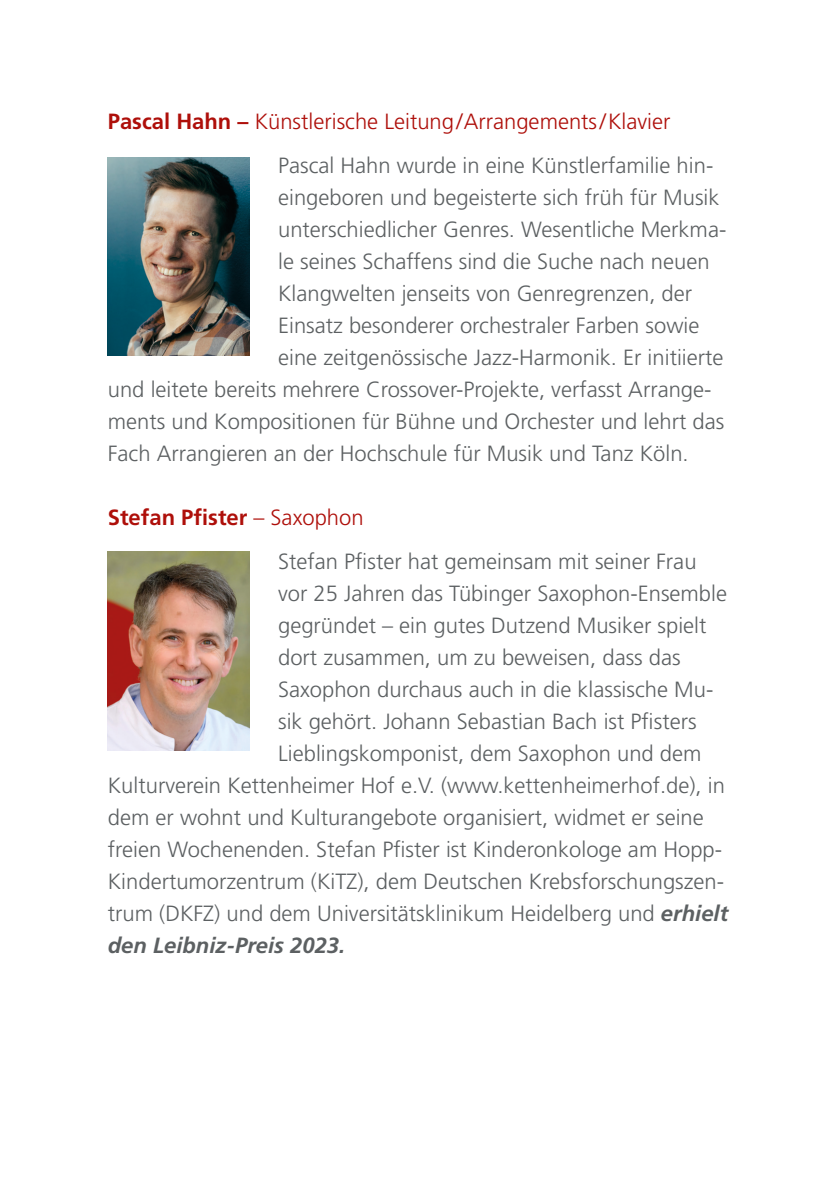
<style>
.page{position:relative;width:840px;height:1191px;background:#fff}
.page>*{position:absolute;margin:0;border:0;box-sizing:border-box;transform-origin:0 0}
.t1{font:300 22px/44px "Frutiger LT Std";color:#5c6062}
.t2{font:300 22px/44px "Frutiger LT Std";color:#ae0f0a}
.t3{font:italic 700 22px "Frutiger LT Std";color:#5c6062}
.s1{font-weight:700}
.s2{color:#5c6062}
.s3{font-weight:700;color:#ae0f0a}
.s4{color:#ae0f0a}
.s5{font-weight:700;font-style:italic}
</style>
<div class="page">
<img style="left:108px;top:157px;width:141px;height:199px">
<img style="left:108px;top:551px;width:141px;height:199px">
<p class="t2" style="left:278px;top:99px;width:436px;text-indent:-170px"><span class="s1">Pascal Hahn –</span> Künstlerische Leitung/Arrangements/Klavier<br><span class="s2">Pascal Hahn wurde in eine Künstlerfamilie hin-</span></p>
<p class="t1" style="left:278px;top:175px;width:442px">eingeboren und begeisterte sich früh für Musik</p>
<p class="t1" style="left:278px;top:207px;width:449px">unterschiedlicher Genres. Wesentliche Merkma-</p>
<p class="t1" style="left:278px;top:239px;width:433px">le seines Schaffens sind die Suche nach neuen</p>
<p class="t1" style="left:278px;top:271px;width:415px">Klangwelten jenseits von Genregrenzen, der</p>
<p class="t1" style="left:278px;top:303px;width:422px">Einsatz besonderer orchestraler Farben sowie</p>
<p class="t1" style="left:278px;top:335px;width:446px">eine zeitgenössische Jazz-Harmonik. Er initiierte</p>
<p class="t1" style="left:108px;top:367px;width:605px">und leitete bereits mehrere Crossover-Projekte, verfasst Arrange-</p>
<p class="t1" style="left:108px;top:399px;width:617px">ments und Kompositionen für Bühne und Orchester und lehrt das</p>
<p class="t1" style="left:108px;top:431px;width:582px">Fach Arrangieren an der Hochschule für Musik und Tanz Köln.</p>
<p class="t1" style="left:278px;top:495px;width:419px;text-indent:-170px"><span class="s3">Stefan Pfister</span> <span class="s4">– Saxophon<br></span>Stefan Pfister hat gemeinsam mit seiner Frau</p>
<p class="t1" style="left:278px;top:571px;width:450px">vor 25 Jahren das Tübinger Saxophon-Ensemble</p>
<p class="t1" style="left:278px;top:603px;width:429px">gegründet – ein gutes Dutzend Musiker spielt</p>
<p class="t1" style="left:278px;top:635px;width:404px">dort zusammen, um zu beweisen, dass das</p>
<p class="t1" style="left:278px;top:667px;width:436px">Saxophon durchaus auch in die klassische Mu-</p>
<p class="t1" style="left:278px;top:699px;width:420px">sik gehört. Johann Sebastian Bach ist Pfisters</p>
<p class="t1" style="left:278px;top:731px;width:425px">Lieblingskomponist, dem Saxophon und dem</p>
<p class="t1" style="left:108px;top:763px;width:618px">Kulturverein Kettenheimer Hof e.V. (www.kettenheimerhof.de), in</p>
<p class="t1" style="left:108px;top:795px;width:597px">dem er wohnt und Kulturangebote organisiert, widmet er seine</p>
<p class="t1" style="left:108px;top:827px;width:615px">freien Wochenenden. Stefan Pfister ist Kinderonkologe am Hopp-</p>
<p class="t1" style="left:108px;top:859px;width:617px">Kindertumorzentrum (KiTZ), dem Deutschen Krebsforschungszen-</p>
<p class="t1" style="left:108px;top:891px;width:621px">trum (DKFZ) und dem Universitätsklinikum Heidelberg und <span class="s5">erhielt</span></p>
<p class="t3" style="left:108px;top:932px;width:239px">den Leibniz-Preis 2023.</p>
</div>
